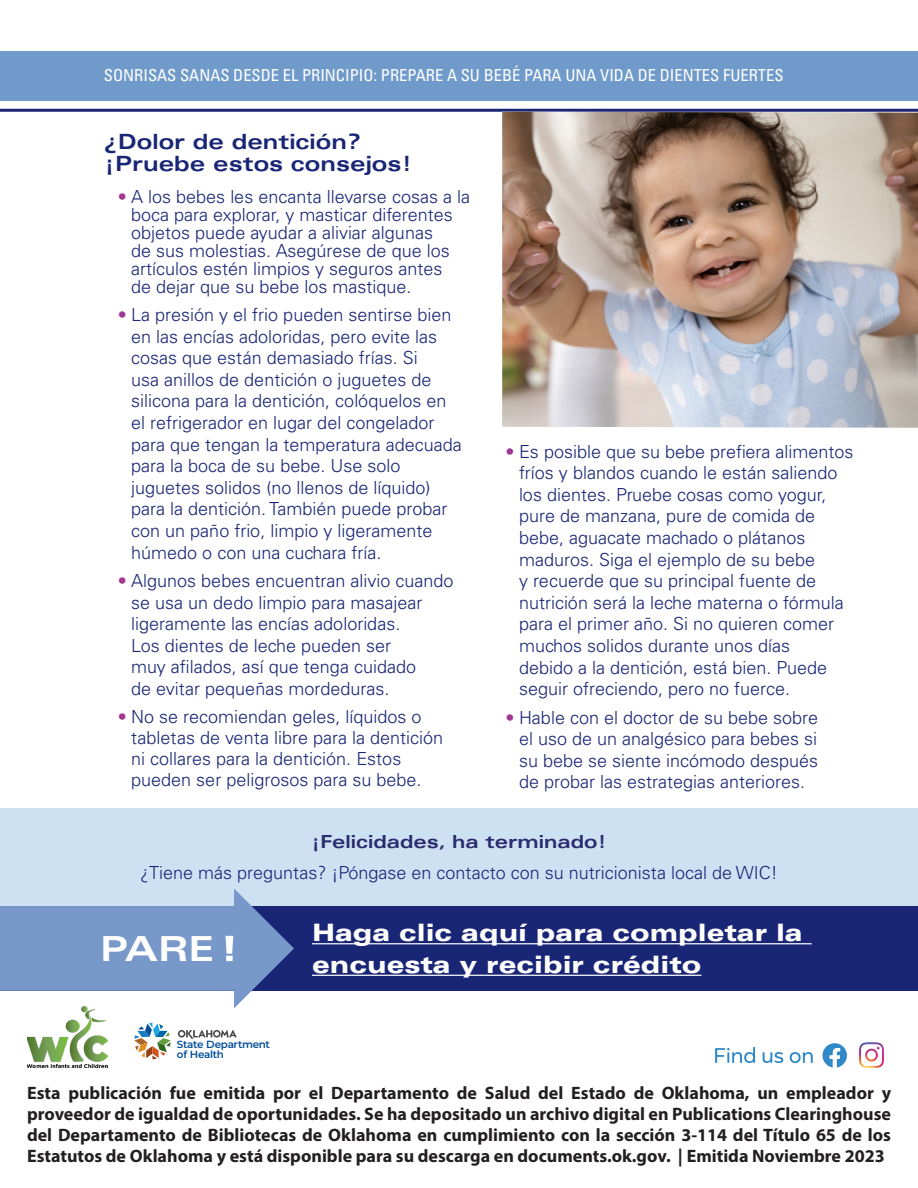
<style>
.page{position:relative;width:918px;height:1188px;background:#fff}
.page>*{position:absolute;margin:0;border:0;box-sizing:border-box;transform-origin:0 0}
.t1{font:700 expanded 34.5px "Univers LT Std";color:#fff}
.Link_BackPage{font:900 expanded 24px "Univers LT Std";color:#fff}
.t2{font:700 expanded 21px/22.5px "Univers LT Std";color:#192575}
.Text_Master{font:300 18px/21.6px "Univers LT Std";color:#192575}
.EOS{font:700 18px/21px "Myriad Pro";color:#231f20;text-align:justify}
.t3{font:700 expanded 18px "Univers LT Std";color:#2a2c6d}
.Pagination{font:condensed 16.5px "Univers LT Std";color:#fff}
.t4{font:600 10.35px/10.1px "Montserrat";letter-spacing:-.03em;color:#014e99}
.s1{color:#a23795}
</style>
<div class="page">
<div style="left:0;top:51px;width:918px;height:49px;background:#709aca"></div>
<hr style="left:0;top:109px;width:918px;height:3px;background:#192575">
<img style="left:502px;top:112px;width:416px;height:316px">
<div style="left:0;top:808px;width:918px;height:98px;background:#cee1f3"></div>
<svg style="left:178px;top:1030px;width:59px;height:9px"></svg>
<svg style="left:134px;top:1023px;width:37px;height:36px"></svg>
<img style="left:27px;top:1008px;width:81px;height:59px">
<svg style="left:822px;top:1043px;width:25px;height:25px"></svg>
<svg style="left:715px;top:1047px;width:40px;height:16px"></svg>
<svg style="left:763px;top:1052px;width:20px;height:11px"></svg>
<svg style="left:790px;top:1052px;width:23px;height:11px"></svg>
<img style="left:859px;top:1042px;width:25px;height:26px">
<div style="left:0;top:906px;width:918px;height:85px;background:#192575"></div>
<hr style="left:312px;top:943px;width:500px;height:1px;background:#fff">
<hr style="left:312px;top:975px;width:389px;height:1px;background:#fff">
<svg style="left:0;top:888px;width:294px;height:120px"></svg>
<p class="Pagination" style="left:104px;top:65px;width:681px">SONRISAS SANAS DESDE EL PRINCIPIO: PREPARE A SU BEBÉ PARA UNA VIDA DE DIENTES FUERTES</p>
<h2 class="t2" style="left:104px;top:130px;width:310px">¿Dolor de dentición? ¡Pruebe estos consejos!</h2>
<p class="Text_Master" style="left:131px;top:187px;width:340px;line-height:18px;text-indent:-14px"><span class="s1">•</span> A los bebes les encanta llevarse cosas a la boca para explorar, y masticar diferentes objetos puede ayudar a aliviar algunas<br>de sus molestias. Asegúrese de que los artículos estén limpios y seguros antes<br>de dejar que su bebe los mastique.</p>
<p class="Text_Master" style="left:131px;top:304px;width:332px;text-indent:-14px"><span class="s1">•</span> La presión y el frio pueden sentirse bien en las encías adoloridas, pero evite las cosas que están demasiado frías. Si<br>usa anillos de dentición o juguetes de silicona para la dentición, colóquelos en el refrigerador en lugar del congelador para que tengan la temperatura adecuada para la boca de su bebe. Use solo juguetes solidos (no llenos de líquido) para la dentición. También puede probar con un paño frio, limpio y ligeramente húmedo o con una cuchara fría.</p>
<p class="Text_Master" style="left:131px;top:570px;width:324px;text-indent:-14px"><span class="s1">•</span> Algunos bebes encuentran alivio cuando se usa un dedo limpio para masajear ligeramente las encías adoloridas.<br>Los dientes de leche pueden ser<br>muy afilados, así que tenga cuidado<br>de evitar pequeñas mordeduras.</p>
<p class="Text_Master" style="left:131px;top:706px;width:313px;line-height:21px;text-indent:-14px"><span class="s1">•</span> No se recomiendan geles, líquidos o tabletas de venta libre para la dentición ni collares para la dentición. Estos pueden ser peligrosos para su bebe.</p>
<p class="Text_Master" style="left:519px;top:440px;width:336px;text-indent:-14px"><span class="s1">•</span> Es posible que su bebe prefiera alimentos fríos y blandos cuando le están saliendo los dientes. Pruebe cosas como yogur, pure de manzana, pure de comida de bebe, aguacate machado o plátanos maduros. Siga el ejemplo de su bebe<br>y recuerde que su principal fuente de nutrición será la leche materna o fórmula para el primer año. Si no quieren comer muchos solidos durante unos días<br>debido a la dentición, está bien. Puede seguir ofreciendo, pero no fuerce.</p>
<p class="Text_Master" style="left:519px;top:706px;width:301px;text-align:justify;text-indent:-14px"><span class="s1">•</span> Hable con el doctor de su bebe sobre el uso de un analgésico para bebes si su bebe se siente incómodo después de probar las estrategias anteriores.</p>
<h2 class="t3" style="left:311px;top:832px;width:297px">¡Felicidades, ha terminado!</h2>
<p class="Text_Master" style="left:140px;top:862px;width:639px">¿Tiene más preguntas? ¡Póngase en contacto con su nutricionista local de WIC!</p>
<h1 class="t1" style="left:100px;top:929px;width:116px">PARE</h1>
<p class="t4" style="left:177px;top:1039px;width:95px">State Department of Health</p>
<p class="Link_BackPage" style="left:312px;top:919px;width:492px">Haga clic aquí para completar la</p>
<p class="Link_BackPage" style="left:312px;top:950px;width:391px">encuesta y recibir crédito</p>
<p class="EOS" style="left:27px;top:1082px;width:866px">Esta publicación fue emitida por el Departamento de Salud del Estado de Oklahoma, un empleador y proveedor de igualdad de oportunidades. Se ha depositado un archivo digital en Publications Clearinghouse del Departamento de Bibliotecas de Oklahoma en cumplimiento con la sección 3-114 del Título 65 de los Estatutos de Oklahoma y está disponible para su descarga en documents.ok.gov. | Emitida Noviembre 2023</p>
</div>
